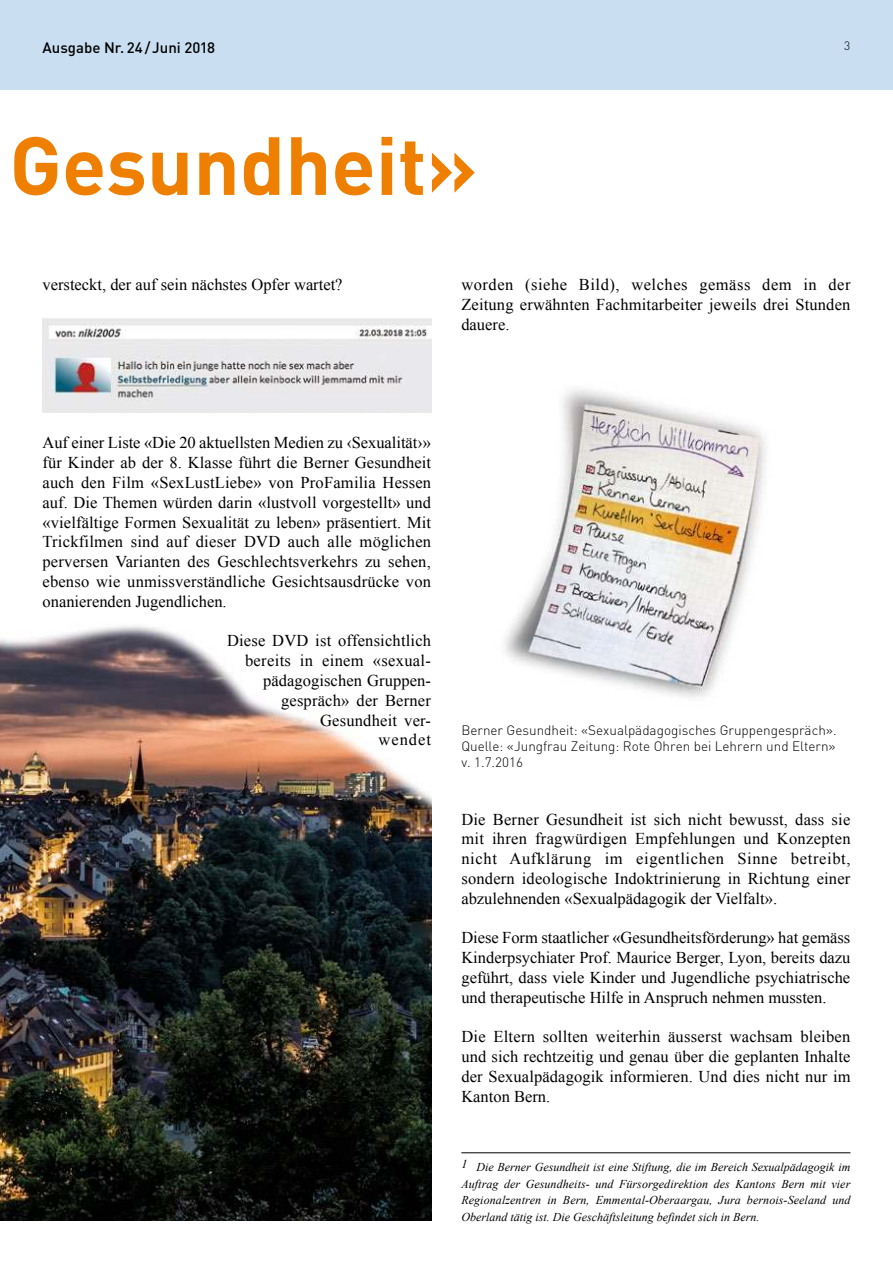
<style>
.page{position:relative;width:893px;height:1263px;background:#fff}
.page>*{position:absolute;margin:0;border:0;box-sizing:border-box;transform-origin:0 0}
.t1{font:700 81px "DIN";color:#ef7f00}
.t2{font:16.5px/19.8px "Times New Roman";letter-spacing:.005em;color:#000;text-align:justify}
.t3{font:500 15px "DIN";color:#000}
.t4{font:300 13.5px/16px "DIN";color:#000;text-align:justify}
.t5{font:italic 12px/16.5px "Times New Roman";color:#000;text-align:justify}
.t6{font:300 12px "DIN";color:#000}
</style>
<div class="page">
<div style="left:0;top:0;width:893px;height:89px;background:#c9def1"></div>
<img style="left:0;top:625px;width:432px;height:595px">
<img style="left:43px;top:318px;width:389px;height:94px">
<img style="left:505px;top:389px;width:261px;height:309px">
<hr style="left:461px;top:1152px;width:389px;height:1px;background:#000">
<p class="t3" style="left:43px;top:41px;width:174px">Ausgabe Nr. 24 / Juni 2018</p>
<h1 class="t1" style="left:10px;top:136px;width:469px">Gesundheit»</h1>
<p class="t6" style="left:844px;top:41px;width:8px">3</p>
<p class="t2" style="left:43px;top:276px;width:302px">versteckt, der auf sein nächstes Opfer wartet?</p>
<p class="t2" style="left:461px;top:276px;width:391px">worden (siehe Bild), welches gemäss dem in der Zeitung erwähnten Fach mitarbeiter jeweils drei Stunden dauere.</p>
<p class="t2" style="left:43px;top:434px;width:390px">Auf einer Liste «Die 20 aktuellsten Medien zu ‹Sexualität›» für Kinder ab der 8. Klasse führt die Berner Gesundheit auch den Film «SexLustLiebe» von ProFamilia Hessen auf. Die Themen würden darin «lustvoll vorgestellt» und «vielfältige Formen Sexualität zu leben» präsentiert. Mit Trickfilmen sind auf dieser DVD auch alle möglichen perversen Varianten des Geschlechtsverkehrs zu sehen, ebenso wie unmissverständliche Gesichtsausdrücke von onanierenden Jugendlichen.</p>
<p class="t2" style="left:227px;top:632px;width:206px;text-align:right">Diese DVD ist offensichtlich bereits in einem «sexual&shy;pädagogischen Gruppen&shy;gespräch» der Berner<br>Gesundheit ver-<br>wendet</p>
<p class="t4" style="left:461px;top:723px;width:377px">Berner Gesundheit: «Sexualpädagogisches Gruppengespräch».<br>Quelle: «Jungfrau Zeitung: Rote Ohren bei Lehrern und Eltern» v. 1.7.2016</p>
<p class="t2" style="left:461px;top:811px;width:391px">Die Berner Gesundheit ist sich nicht bewusst, dass sie mit ihren fragwürdigen Empfehlungen und Konzepten nicht Aufklärung im eigentlichen Sinne betreibt, sondern ideologische Indoktrinierung in Richtung einer abzulehnenden «Sexualpädagogik der Vielfalt».</p>
<p class="t2" style="left:461px;top:929px;width:391px">Diese Form staatlicher «Gesundheitsförderung» hat gemäss Kinderpsychiater Prof. Maurice Berger, Lyon, bereits dazu geführt, dass viele Kinder und Jugendliche psychiatrische und therapeutische Hilfe in Anspruch nehmen mussten.</p>
<p class="t2" style="left:461px;top:1028px;width:391px">Die Eltern sollten weiterhin äusserst wachsam bleiben und sich rechtzeitig und genau über die geplanten Inhalte der Sexualpädagogik informieren. Und dies nicht nur im Kanton Bern.</p>
<p class="t5" style="left:461px;top:1160px;width:391px">1 Die Berner Gesundheit ist eine Stiftung, die im Bereich Sexualpädagogik im Auftrag der Gesundheits- und Fürsorgedirektion des Kantons Bern mit vier Regionalzentren in Bern, Emmental-Oberaargau, Jura bernois-Seeland und Oberland tätig ist. Die Geschäftsleitung befindet sich in Bern.</p>
</div>
